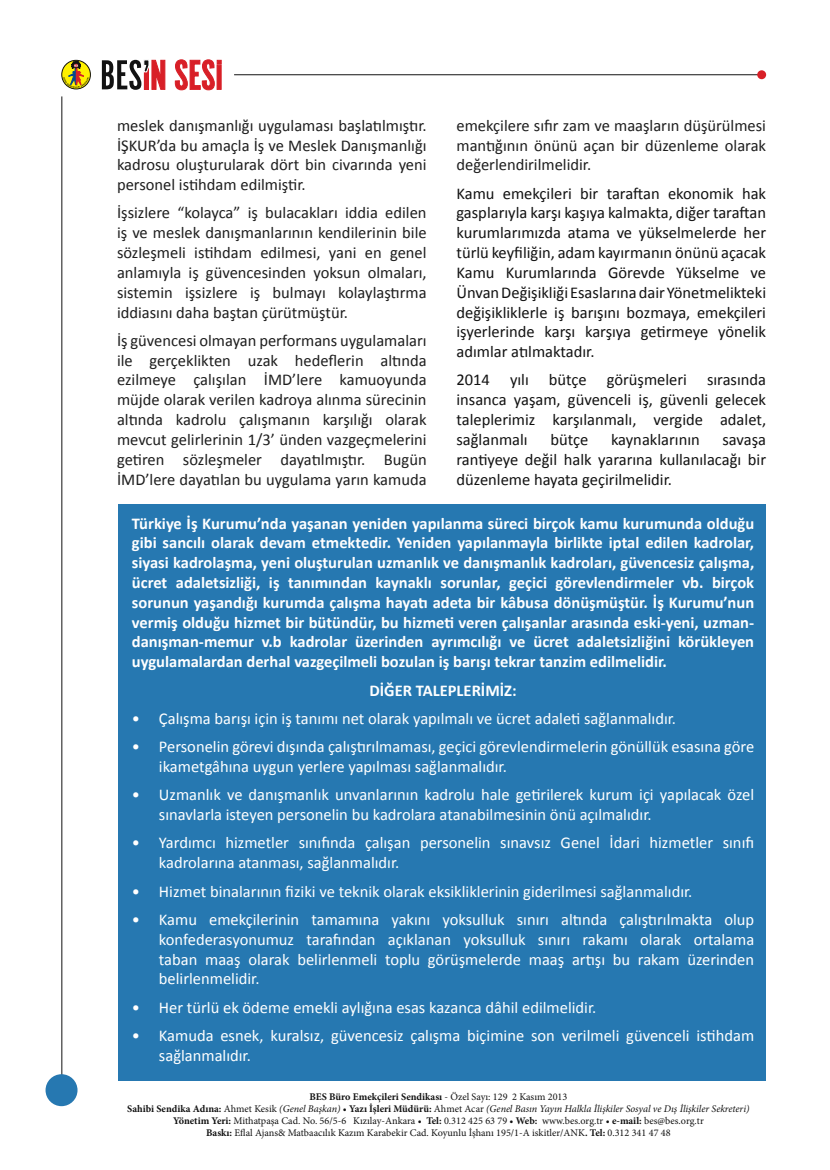
<style>
.page{position:relative;width:830px;height:1170px;background:#fff}
.page>*{position:absolute;margin:0;border:0;box-sizing:border-box;transform-origin:0 0}
.t1{font:16.5px/19.8px "Calibri";color:#fff}
.t2{font:16.5px/19.8px "Calibri";color:#1e1e1e;text-align:justify}
.t3{font:700 16.5px/19.8px "Calibri";color:#fff;text-align:justify}
.t4{font:16.5px/19.8px "Calibri";color:#121212;text-align:justify}
.t5{font:10.2px/12.3px "Minion Pro";color:#121212;text-align:center}
.s1{font-weight:700}
.s2{font-style:italic}
</style>
<div class="page">
<hr style="left:61px;top:96px;width:1px;height:994px;background:#121212">
<hr style="left:234px;top:74px;width:527px;height:1px;background:#121212">
<svg style="left:756px;top:70px;width:9px;height:9px"></svg>
<svg style="left:175px;top:60px;width:46px;height:30px"></svg>
<svg style="left:102px;top:59px;width:63px;height:31px"></svg>
<div style="left:61px;top:60px;width:30px;height:29px;border:1px solid #121212;border-radius:50%"></div>
<svg style="left:63px;top:61px;width:26px;height:27px"></svg>
<div style="left:45px;top:1074px;width:32px;height:32px;background:#2678b1;border-radius:50%"></div>
<div style="left:118px;top:504px;width:647px;height:576px;background:#2678b1"></div>
<p class="t2" style="left:456px;top:114px;width:311px">emekçilere sıfır zam ve maaşların düşürülmesi mantığının önünü açan bir düzenleme olarak değerlendirilmelidir.</p>
<p class="t4" style="left:456px;top:182px;width:311px">Kamu emekçileri bir taraftan ekonomik hak gasplarıyla karşı kaşıya kalmakta, diğer taraftan kurumlarımızda atama ve yükselmelerde her türlü keyfiliğin, adam kayırmanın önünü açacak Kamu Kurumlarında Görevde Yükselme ve Ünvan Değişikliği Esaslarına dair Yönetmelikteki değişikliklerle iş barışını bozmaya, emekçileri işyerlerinde karşı karşıya getirmeye yönelik adımlar atılmaktadır.</p>
<p class="t4" style="left:456px;top:369px;width:311px">2014 yılı bütçe görüşmeleri sırasında insanca yaşam, güvenceli iş, güvenli gelecek taleplerimiz karşılanmalı, vergide adalet, sağlanmalı</p>
<p class="t2" style="left:117px;top:115px;width:311px">meslek danışmanlığı uygulaması başlatılmıştır.<br>İŞKUR’da bu amaçla İş ve Meslek Danışmanlığı kadrosu oluşturularak dört bin civarında yeni personel istihdam edilmiştir.</p>
<p class="t2" style="left:117px;top:202px;width:311px">İşsizlere “kolayca” iş bulacakları iddia edilen iş ve meslek danışmanlarının kendilerinin bile sözleşmeli istihdam edilmesi, yani en genel anlamıyla iş güvencesinden yoksun olmaları, sistemin işsizlere iş bulmayı kolaylaştırma iddiasını daha baştan çürütmüştür.</p>
<p class="t2" style="left:117px;top:330px;width:311px">İş güvencesi olmayan performans uygulamaları ile gerçeklikten uzak hedeflerin altında ezilmeye çalışılan İMD’lere kamuoyunda müjde olarak verilen kadroya alınma sürecinin altında kadrolu çalışmanın karşılığı olarak mevcut gelirlerinin 1/3’ ünden vazgeçmelerini getiren sözleşmeler dayatılmıştır. Bugün İMD’lere dayatılan bu uygulama yarın kamuda</p>
<p class="t4" style="left:550px;top:428px;width:39px">bütçe</p>
<p class="t4" style="left:610px;top:428px;width:90px">kaynaklarının</p>
<p class="t4" style="left:456px;top:428px;width:311px;text-indent:266px">savaşa rantiyeye değil halk yararına kullanılacağı bir düzenleme hayata geçirilmelidir.</p>
<p class="t3" style="left:132px;top:512px;width:623px">Türkiye İş Kurumu’nda yaşanan yeniden yapılanma süreci birçok kamu kurumunda olduğu gibi sancılı olarak devam etmektedir. Yeniden yapılanmayla birlikte iptal edilen kadrolar, siyasi kadrolaşma, yeni oluşturulan uzmanlık ve danışmanlık kadroları, güvencesiz çalışma, ücret adaletsizliği, iş tanımından kaynaklı sorunlar, geçici görevlendirmeler vb. birçok sorunun yaşandığı kurumda çalışma hayatı adeta bir kâbusa dönüşmüştür. İş Kurumu’nun vermiş olduğu hizmet bir bütündür, bu hizmeti veren çalışanlar arasında eski-yeni, uzman&shy;danışman-memur v.b kadrolar üzerinden ayrımcılığı ve ücret adaletsizliğini körükleyen uygulamalardan derhal vazgeçilmeli bozulan iş barışı tekrar tanzim edilmelidir.</p>
<p class="t3" style="left:369px;top:679px;width:149px">DİĞER TALEPLERİMİZ:</p>
<p class="t1" style="left:132px;top:707px;width:545px">• Çalışma barışı için iş tanımı net olarak yapılmalı ve ücret adaleti sağlanmalıdır.</p>
<p class="t1" style="left:159px;top:736px;width:596px;text-indent:-27px">• Personelin görevi dışında çalıştırılmaması, geçici görevlendirmelerin gönüllük esasına göre ikametgâhına uygun yerlere yapılması sağlanmalıdır.</p>
<p class="t1" style="left:159px;top:784px;width:596px;text-indent:-27px">• Uzmanlık ve danışmanlık unvanlarının kadrolu hale getirilerek kurum içi yapılacak özel sınavlarla isteyen personelin bu kadrolara atanabilmesinin önü açılmalıdır.</p>
<p class="t1" style="left:159px;top:832px;width:596px;text-indent:-27px">• Yardımcı hizmetler sınıfında çalışan personelin sınavsız Genel İdari hizmetler sınıfı kadrolarına atanması, sağlanmalıdır.</p>
<p class="t1" style="left:132px;top:880px;width:561px">• Hizmet binalarının fiziki ve teknik olarak eksikliklerinin giderilmesi sağlanmalıdır.</p>
<p class="t1" style="left:159px;top:908px;width:596px;text-align:justify;text-indent:-27px">• Kamu emekçilerinin tamamına yakını yoksulluk sınırı altında çalıştırılmakta olup konfederasyonumuz tarafından açıklanan yoksulluk sınırı rakamı olarak ortalama taban maaş olarak belirlenmeli toplu görüşmelerde maaş artışı bu rakam üzerinden belirlenmelidir.</p>
<p class="t1" style="left:132px;top:996px;width:465px">• Her türlü ek ödeme emekli aylığına esas kazanca dâhil edilmelidir.</p>
<p class="t1" style="left:159px;top:1024px;width:596px;text-indent:-27px">• Kamuda esnek, kuralsız, güvencesiz çalışma biçimine son verilmeli güvenceli istihdam sağlanmalıdır.</p>
<p class="t5" style="left:127px;top:1090px;width:623px"><span class="s1">BES Büro Emekçileri Sendikası</span> - Özel Sayı: 129 2 Kasım 2013<br><span class="s1">Sahibi Sendika Adına:</span> Ahmet Kesik <span class="s2">(Genel Başkan)</span> • <span class="s1">Yazı İşleri Müdürü:</span> Ahmet Acar <span class="s2">(Genel Basın Yayın Halkla İlişkiler Sosyal ve Dış İlişkiler Sekreteri)<br></span><span class="s1">Yönetim Yeri:</span> Mithatpaşa Cad. No. 56/5-6 Kızılay-Ankara • <span class="s1">Tel:</span> 0.312 425 63 79 • <span class="s1">Web:</span> www.bes.org.tr • <span class="s1">e-mail:</span> bes@bes.org.tr<br><span class="s1">Baskı:</span> Eflal Ajans&amp; Matbaacılık Kazım Karabekir Cad. Koyunlu İşhanı 195/1-A iskitler/ANK<span class="s1">. Tel:</span> 0.312 341 47 48</p>
</div>
